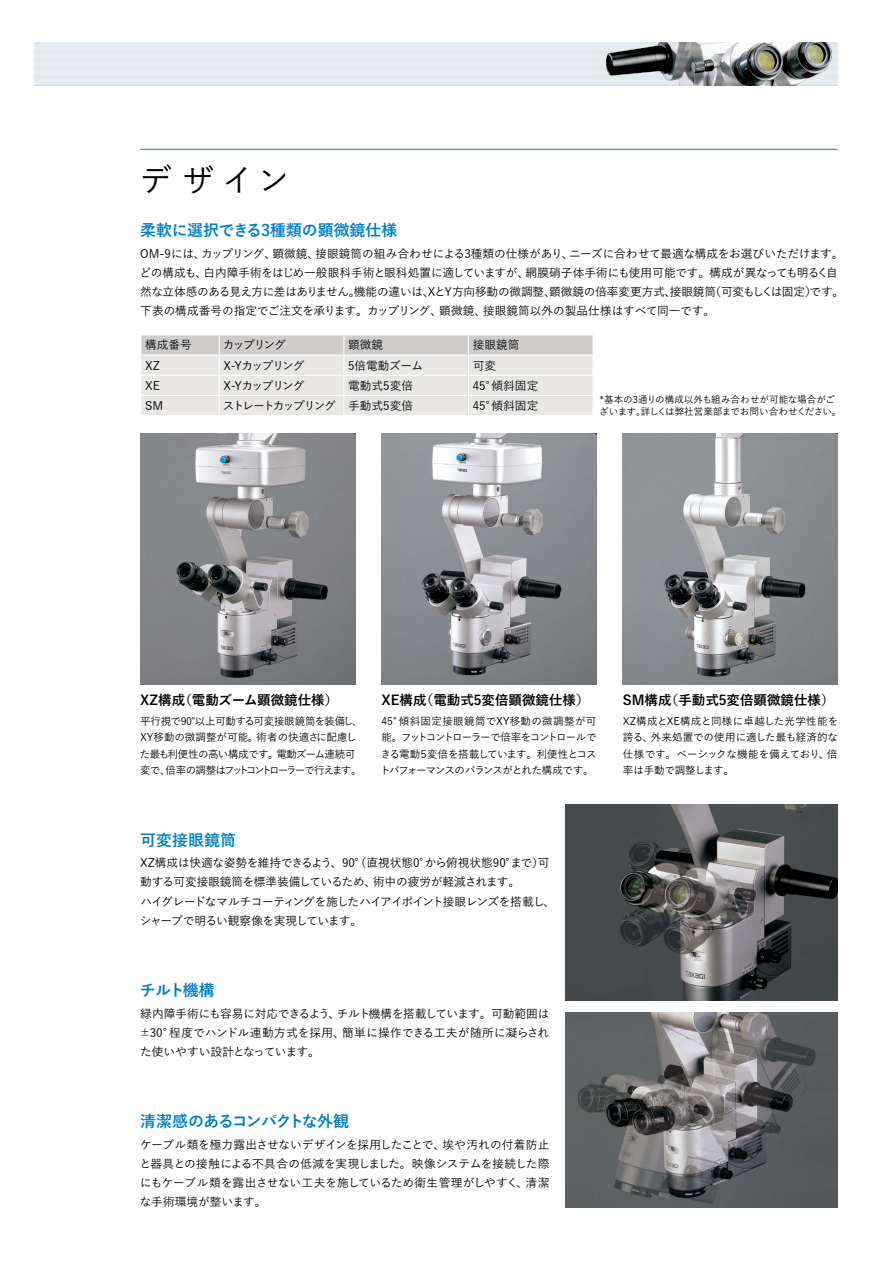
<style>
.page{position:relative;width:893px;height:1263px;background:#fff}
.page>*{position:absolute;margin:0;border:0;box-sizing:border-box;transform-origin:0 0}
.t1{font:500 31.95px "Yu Go";color:#000}
.t2{font:700 15.9px "Yu Go";letter-spacing:-.01em;color:#007eca}
.t3{font:700 15.9px "Yu Go";letter-spacing:-.05em;color:#007eca}
.t4{font:700 13.5px "Yu Go";color:#000}
.t5{font:500 11.7px/19.2px "Yu Go";letter-spacing:-.015em;color:#000;text-align:justify}
.t6{font:500 11.7px/19.2px "Yu Go";letter-spacing:-.035em;color:#000}
.t7{font:500 11.7px "Yu Go";letter-spacing:-.115em;color:#000}
.t8{font:500 11.7px "Yu Go";letter-spacing:-.11em;color:#000}
.t9{font:500 10.5px/16.5px "Yu Go";letter-spacing:-.04em;color:#000;text-align:justify}
.t10{font:500 9.6px/12px "Yu Go";letter-spacing:-.005em;color:#000}
</style>
<div class="page">
<hr style="left:140px;top:149px;width:698px;height:1px;background:#007eca">
<svg style="left:141px;top:335px;width:452px;height:80px;background:#e3e2e1"></svg>
<img style="left:566px;top:804px;width:272px;height:196px">
<img style="left:566px;top:1012px;width:272px;height:196px">
<img style="left:140px;top:434px;width:215px;height:251px">
<img style="left:623px;top:434px;width:215px;height:251px">
<img style="left:382px;top:434px;width:214px;height:251px">
<svg style="left:34px;top:43px;width:804px;height:8px;background:#d5dadc"></svg>
<svg style="left:34px;top:51px;width:804px;height:9px;background:#c6cacb"></svg>
<svg style="left:34px;top:60px;width:804px;height:8px;background:#bec2c4"></svg>
<svg style="left:34px;top:68px;width:804px;height:9px;background:#bfc4c7"></svg>
<svg style="left:34px;top:77px;width:804px;height:8px;background:#d5dadd"></svg>
<h1 class="t1" style="left:140px;top:150px;width:151px">デザイン</h1>
<h2 class="t2" style="left:140px;top:221px;width:259px">柔軟に選択できる3種類の顕微鏡仕様</h2>
<p class="t5" style="left:139px;top:242px;width:706px;text-align:left">OM-9には、カップリング、顕微鏡、接眼鏡筒の組み合わせによる3種類の仕様があり、ニーズに合わせて最適な構成をお選びいただけます。どの構成も、白内障手術をはじめ一般眼科手術と眼科処置に適していますが、網膜硝子体手術にも使用可能です。構成が異なっても明るく自然な立体感のある見え方に差はありません。機能の違いは、XとY方向移動の微調整、顕微鏡の倍率変更方式、接眼鏡筒（可変もしくは固定）です。下表の構成番号の指定でご注文を承ります。カップリング、顕微鏡、接眼鏡筒以外の製品仕様はすべて同一です。</p>
<p class="t5" style="left:145px;top:334px;width:48px">構成番号</p>
<p class="t5" style="left:223px;top:334px;width:65px">カップリング</p>
<p class="t5" style="left:348px;top:334px;width:37px">顕微鏡</p>
<p class="t5" style="left:473px;top:334px;width:48px">接眼鏡筒</p>
<p class="t5" style="left:145px;top:354px;width:16px">XZ</p>
<p class="t7" style="left:223px;top:354px;width:82px">X-Yカップリング</p>
<p class="t5" style="left:348px;top:354px;width:77px">5倍電動ズーム</p>
<p class="t5" style="left:473px;top:354px;width:25px">可変</p>
<p class="t5" style="left:145px;top:374px;width:16px">XE</p>
<p class="t7" style="left:223px;top:375px;width:82px">X-Yカップリング</p>
<p class="t5" style="left:348px;top:374px;width:66px">電動式5変倍</p>
<p class="t5" style="left:473px;top:374px;width:67px">45°傾斜固定</p>
<p class="t5" style="left:145px;top:395px;width:20px">SM</p>
<p class="t8" style="left:223px;top:395px;width:192px">ストレートカップリング 手動式5変倍</p>
<p class="t5" style="left:473px;top:395px;width:67px">45°傾斜固定</p>
<p class="t10" style="left:599px;top:392px;width:244px">*基本の3通りの構成以外も組み合わせが可能な場合がございます。詳しくは弊社営業部までお問い合わせください。</p>
<p class="t4" style="left:140px;top:692px;width:199px">XZ構成（電動ズーム顕微鏡仕様）</p>
<p class="t9" style="left:140px;top:711px;width:224px;text-align:left">平行視で90°以上可動する可変接眼鏡筒を装備し、<br>XY移動の微調整が可能。術者の快適さに配慮した最も利便性の高い構成です。電動ズーム連続可変で、倍率の調整はフットコントローラーで行えます。</p>
<p class="t4" style="left:382px;top:692px;width:209px">XE構成（電動式5変倍顕微鏡仕様）</p>
<p class="t9" style="left:380px;top:711px;width:218px">45°傾斜固定接眼鏡筒でXY移動の微調整が可能。フットコントローラーで倍率をコントロールできる電動５変倍を搭載しています。利便性とコストパフォーマンスのバランスがとれた構成です。</p>
<h2 class="t2" style="left:140px;top:831px;width:97px">可変接眼鏡筒</h2>
<p class="t6" style="left:140px;top:852px;width:417px">XZ構成は快適な姿勢を維持できるよう、90°（直視状態0°から俯視状態90°まで）可動する可変接眼鏡筒を標準装備しているため、術中の疲労が軽減されます。<br>ハイグレードなマルチコーティングを施したハイアイポイント接眼レンズを搭載し、シャープで明るい観察像を実現しています。</p>
<h2 class="t2" style="left:140px;top:981px;width:76px">チルト機構</h2>
<p class="t5" style="left:139px;top:1002px;width:412px">緑内障手術にも容易に対応できるよう、チルト機構を搭載しています。可動範囲は±30°程度でハンドル連動方式を採用、簡単に操作できる工夫が随所に凝らされた使いやすい設計となっています。</p>
<h2 class="t3" style="left:140px;top:1112px;width:210px">清潔感のあるコンパクトな外観</h2>
<p class="t5" style="left:140px;top:1133px;width:411px">ケーブル類を極力露出させないデザインを採用したことで、埃や汚れの付着防止と器具との接触による不具合の低減を実現しました。映像システムを接続した際にもケーブル類を露出させない工夫を施しているため衛生管理がしやすく、清潔な手術環境が整います。</p>
<p class="t4" style="left:623px;top:692px;width:213px">SM構成（手動式5変倍顕微鏡仕様）</p>
<p class="t9" style="left:623px;top:711px;width:217px">XZ構成とXE構成と同様に卓越した光学性能を誇る、外来処置での使用に適した最も経済的な仕様です。ベーシックな機能を備えており、倍率は手動で調整します。</p>
</div>
